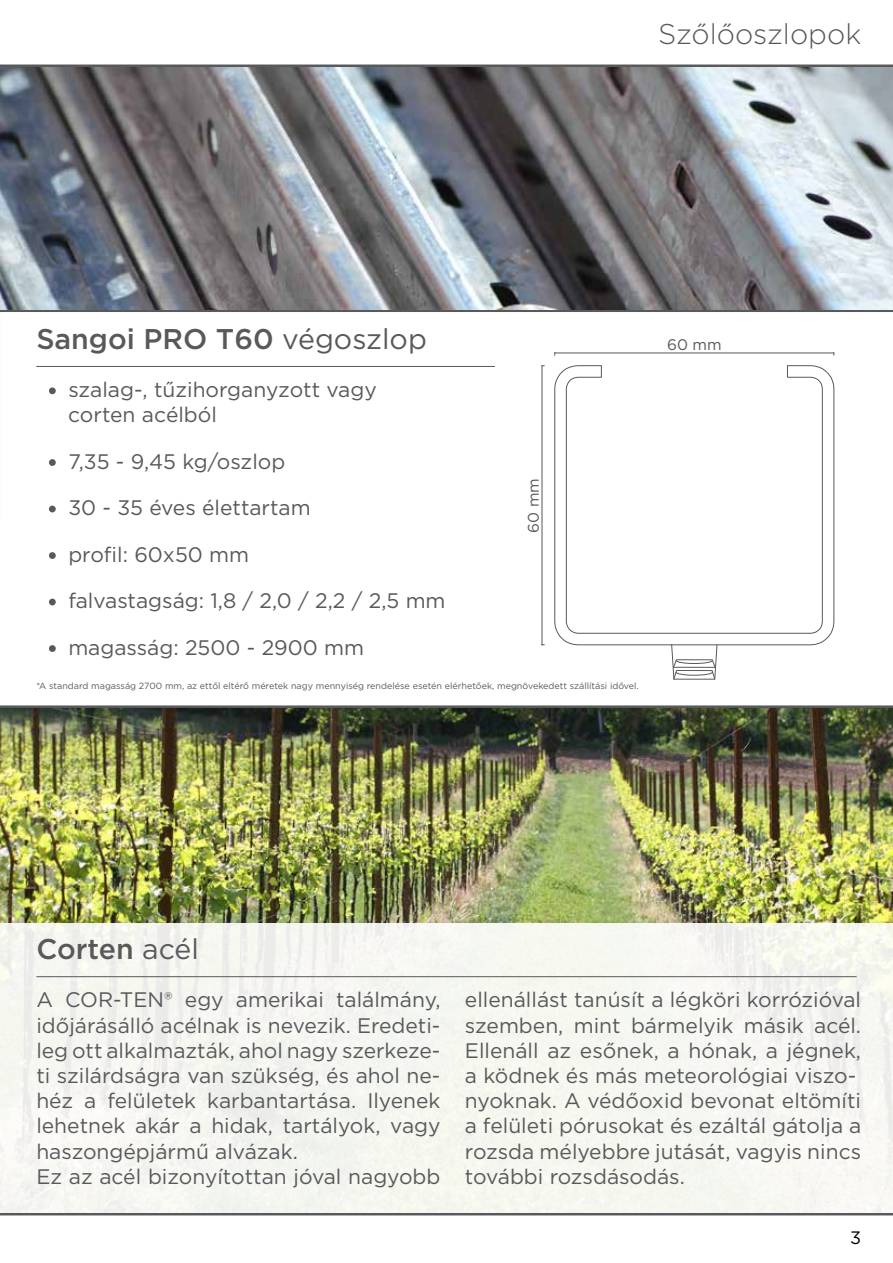
<style>
.page{position:relative;width:893px;height:1263px;background:#fff}
.page>*{position:absolute;margin:0;border:0;box-sizing:border-box;transform-origin:0 0}
.t1{font:500 28.5px "Gotham";color:#58595b}
.t2{font:300 28.5px "Gotham";color:#58595b}
.t3{font:21px/25.2px "Gotham";color:#58595b}
.t4{font:18px "Gotham";color:#000}
.t5{font:15.3px "Gotham";color:#58595b}
.t6{font:9px "Gotham";color:#58595b}
.s1{font-weight:400}
</style>
<div class="page">
<hr style="left:555px;top:353px;width:278px;height:1px;background:#58595b">
<hr style="left:542px;top:366px;width:1px;height:278px;background:#58595b">
<hr style="left:674px;top:679px;width:41px;height:1px;background:#58595b">
<svg style="left:671px;top:645px;width:46px;height:34px"></svg>
<svg style="left:554px;top:365px;width:280px;height:280px"></svg>
<hr style="left:0;top:65px;width:893px;height:3px;background:#58595b">
<hr style="left:0;top:705px;width:893px;height:3px;background:#58595b">
<hr style="left:0;top:309px;width:893px;height:3px;background:#58595b">
<hr style="left:0;top:1212px;width:893px;height:3px;background:#58595b">
<div style="left:49px;top:387px;width:7px;height:7px;background:#58595b;border-radius:50%"></div>
<div style="left:49px;top:459px;width:7px;height:7px;background:#58595b;border-radius:50%"></div>
<div style="left:49px;top:506px;width:7px;height:6px;background:#58595b;border-radius:50%"></div>
<div style="left:49px;top:552px;width:7px;height:7px;background:#58595b;border-radius:50%"></div>
<div style="left:49px;top:599px;width:7px;height:6px;background:#58595b;border-radius:50%"></div>
<div style="left:49px;top:645px;width:7px;height:7px;background:#58595b;border-radius:50%"></div>
<img style="left:0;top:708px;width:893px;height:215px">
<div style="left:0;top:923px;width:893px;height:289px;background:#f5f7f0"></div>
<hr style="left:36px;top:366px;width:459px;height:1px;background:#58595b">
<hr style="left:0;top:278px;width:1px;height:213px;background:#fff">
<img style="left:0;top:68px;width:893px;height:241px">
<hr style="left:36px;top:976px;width:821px;height:1px;background:#58595b">
<h1 class="t2" style="left:658px;top:16px;width:205px">Szőlőoszlopok</h1>
<h1 class="t1" style="left:36px;top:320px;width:392px">Sangoi PRO T60 <span class="s1">végoszlop</span></h1>
<p class="t3" style="left:68px;top:377px;width:310px">szalag-, tűzihorganyzott vagy corten acélból</p>
<p class="t3" style="left:68px;top:448px;width:218px">7,35 - 9,45 kg/oszlop</p>
<p class="t3" style="left:68px;top:495px;width:244px">30 - 35 éves élettartam</p>
<p class="t3" style="left:68px;top:541px;width:182px">profil: 60x50 mm</p>
<p class="t3" style="left:68px;top:588px;width:379px">falvastagság: 1,8 / 2,0 / 2,2 / 2,5 mm</p>
<p class="t3" style="left:68px;top:634px;width:297px">magasság: 2500 - 2900 mm</p>
<p class="t5" style="left:524px;top:533px;width:56px;rotate:-90deg">60 mm</p>
<p class="t6" style="left:36px;top:679px;width:604px">*A standard magasság 2700 mm, az ettől eltérő méretek nagy mennyiség rendelése esetén elérhetőek, megnövekedett szállítási idővel.</p>
<p class="t5" style="left:667px;top:335px;width:56px">60 mm</p>
<h1 class="t1" style="left:36px;top:931px;width:164px">Corten <span class="s1">acél</span></h1>
<p class="t3" style="left:36px;top:987px;width:406px">A COR-TEN® egy amerikai találmány, időjárásálló acélnak is nevezik. Eredeti&shy;leg ott alkalmazták, ahol nagy szerkeze&shy;ti szilárdságra van szükség, és ahol ne&shy;héz a felületek karbantartása. Ilyenek lehetnek akár a hidak, tartályok, vagy haszongépjármű alvázak.<br>Ez az acél bizonyítottan jóval nagyobb</p>
<p class="t3" style="left:465px;top:987px;width:398px">ellenállást tanúsít a légköri korrózióval szemben, mint bármelyik másik acél.<br>Ellenáll az esőnek, a hónak, a jégnek, a ködnek és más meteorológiai viszo&shy;nyoknak. A védőoxid bevonat eltömíti a felületi pórusokat és ezáltál gátolja a rozsda mélyebbre jutását, vagyis nincs további rozsdásodás.</p>
<p class="t4" style="left:850px;top:1226px;width:13px">3</p>
</div>
